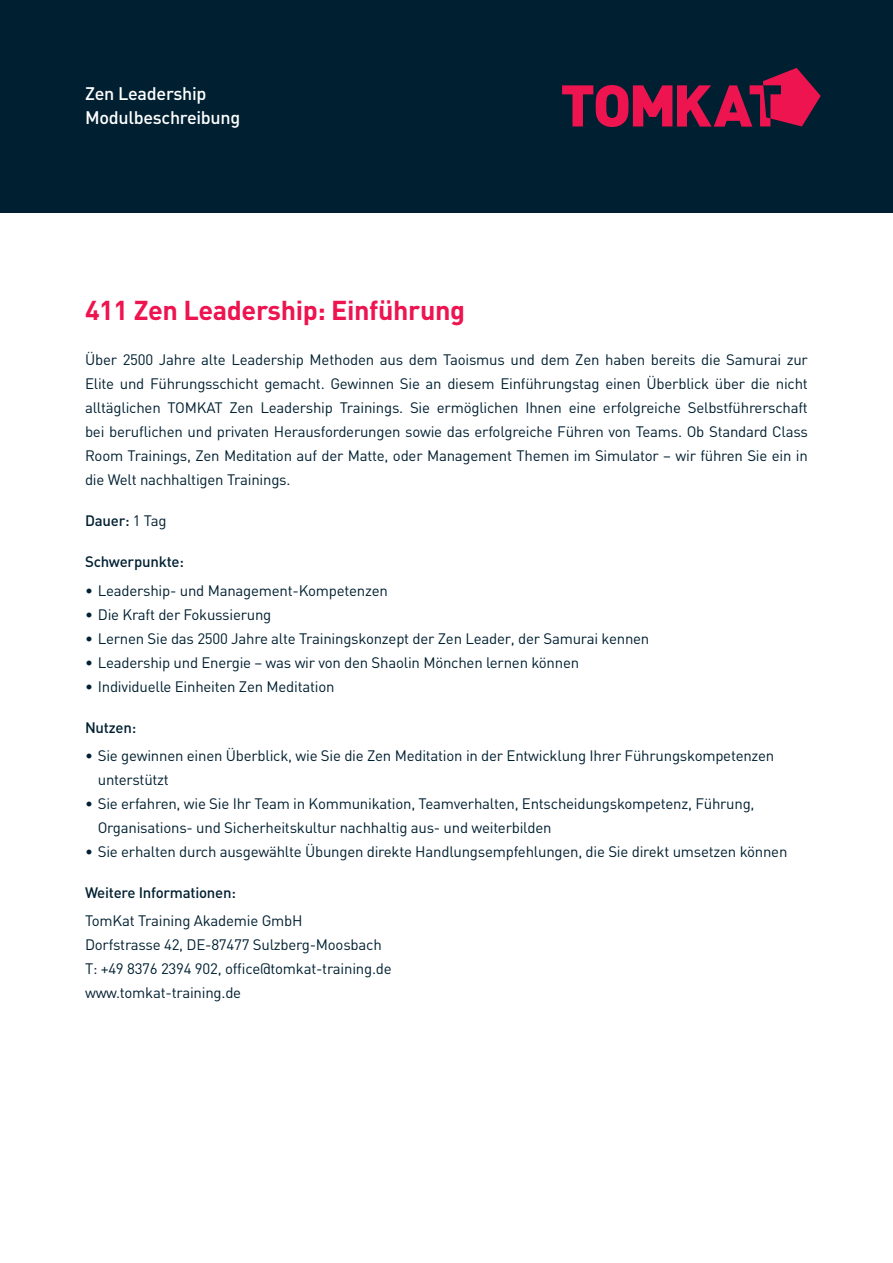
<style>
.page{position:relative;width:893px;height:1263px;background:#fff}
.page>*{position:absolute;margin:0;border:0;box-sizing:border-box;transform-origin:0 0}
.t1{font:700 27px "DIN";letter-spacing:-.015em;color:#ed1450}
.t2{font:500 18px/24px "DIN";letter-spacing:-.015em;color:#fff}
.t3{font:15px/24px "DIN";letter-spacing:-.015em;color:#002031}
.t4{font:500 15px "DIN";letter-spacing:-.015em;color:#002031}
.s1{font-weight:400}
</style>
<div class="page">
<div style="left:0;top:0;width:893px;height:213px;background:#002031"></div>
<svg style="left:562px;top:68px;width:259px;height:59px"></svg>
<p class="t2" style="left:85px;top:81px;width:157px">Zen Leadership<br>Modulbeschreibung</p>
<p class="t1" style="left:85px;top:293px;width:382px">411 Zen Leadership: Einführung</p>
<p class="t3" style="left:85px;top:348px;width:724px;text-align:justify">Über 2500 Jahre alte Leadership Methoden aus dem Taoismus und dem Zen haben bereits die Samurai zur Elite und Führungsschicht gemacht. Gewinnen Sie an diesem Einführungstag einen Überblick über die nicht alltäglichen TOMKAT Zen Leadership Trainings. Sie ermöglichen Ihnen eine erfolgreiche Selbstführerschaft bei beruflichen und privaten Herausforderungen sowie das erfolgreiche Führen von Teams. Ob Standard Class Room Trainings, Zen Meditation auf der Matte, oder Management Themen im Simulator – wir führen Sie ein in die Welt nachhaltigen Trainings.</p>
<p class="t4" style="left:85px;top:511px;width:83px">Dauer: <span class="s1">1 Tag</span></p>
<p class="t4" style="left:85px;top:552px;width:100px">Schwerpunkte:</p>
<p class="t3" style="left:85px;top:578px;width:304px">• Leadership- und Management-Kompetenzen</p>
<p class="t3" style="left:85px;top:602px;width:188px">• Die Kraft der Fokussierung</p>
<p class="t3" style="left:85px;top:626px;width:566px">• Lernen Sie das 2500 Jahre alte Trainingskonzept der Zen Leader, der Samurai kennen</p>
<p class="t3" style="left:85px;top:650px;width:496px">• Leadership und Energie – was wir von den Shaolin Mönchen lernen können</p>
<p class="t3" style="left:85px;top:674px;width:251px">• Individuelle Einheiten Zen Meditation</p>
<p class="t4" style="left:85px;top:718px;width:53px">Nutzen:</p>
<p class="t3" style="left:98px;top:743px;width:678px;text-indent:-13px">• Sie gewinnen einen Überblick, wie Sie die Zen Meditation in der Entwicklung Ihrer Führungskompetenzen unterstützt</p>
<p class="t3" style="left:98px;top:791px;width:658px;text-indent:-13px">• Sie erfahren, wie Sie Ihr Team in Kommunikation, Teamverhalten, Entscheidungskompetenz, Führung,<br>Organisations- und Sicherheitskultur nachhaltig aus- und weiterbilden</p>
<p class="t3" style="left:85px;top:839px;width:704px">• Sie erhalten durch ausgewählte Übungen direkte Handlungsempfehlungen, die Sie direkt umsetzen können</p>
<p class="t4" style="left:85px;top:883px;width:152px">Weitere Informationen:</p>
<p class="t3" style="left:85px;top:908px;width:308px">TomKat Training Akademie GmbH<br>Dorfstrasse 42, DE-87477 Sulzberg-Moosbach<br>T: +49 8376 2394 902, office@tomkat-training.de</p>
<p class="t3" style="left:85px;top:980px;width:158px">www.tomkat-training.de</p>
</div>
